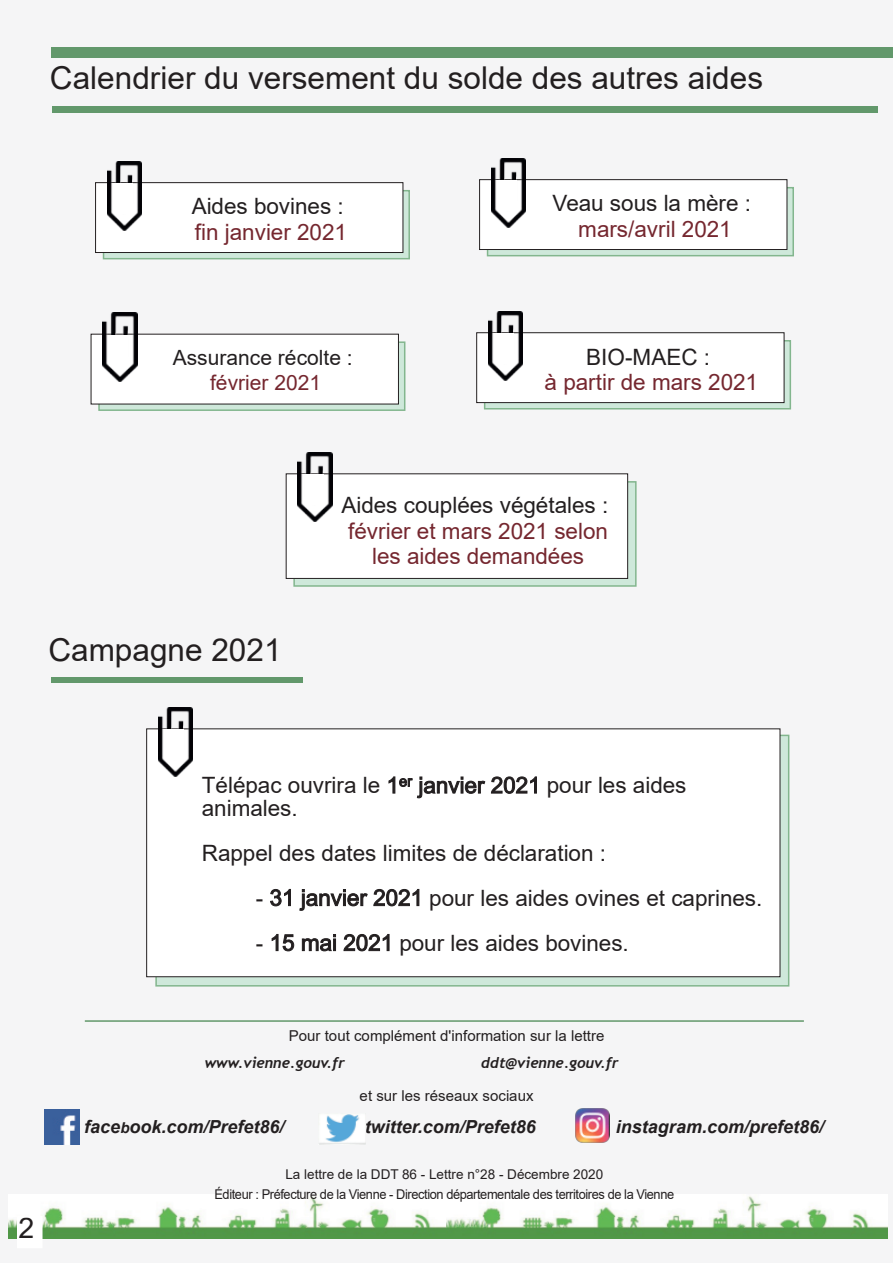
<style>
.page{position:relative;width:893px;height:1263px;background:#f5f5f6}
.page>*{position:absolute;margin:0;border:0;box-sizing:border-box;transform-origin:0 0}
.t1{font:31.5px "Arial";color:#231f20}
.t2{font:28.5px "Arial";color:#231f20}
.t3{font:22.5px/22.5px "Arial";letter-spacing:-.005em;color:#231f20}
.t4{font:22.5px/25.5px "Arial";letter-spacing:-.005em;color:#75272f;text-align:center}
.t5{font:21px "Arial";color:#231f20}
.t6{font:21px "Arial";color:#75272f}
.t7{font:italic 700 18px "Arial";color:#231f20}
.t8{font:15px "Arial";letter-spacing:.005em;color:#231f20}
.t9{font:italic 700 15px "Trebuchet";color:#231f20}
.t10{font:13.5px/19.5px "Arial";letter-spacing:-.03em;color:#231f20;text-align:center}
.s1{font-size:15px}
</style>
<div class="page">
<div style="left:51px;top:47px;width:842px;height:11px;background:#62986b"></div>
<img style="left:9px;top:1196px;width:437px;height:42px">
<img style="left:446px;top:1196px;width:441px;height:42px">
<div style="left:18px;top:1217px;width:24px;height:30px;background:#fff"></div>
<div style="left:104px;top:191px;width:305px;height:68px;background:#cee8da"></div>
<div style="left:103px;top:190px;width:307px;height:69px;border:2px solid #83b68e"></div>
<div style="left:52px;top:106px;width:826px;height:7px;background:#62986b"></div>
<div style="left:96px;top:183px;width:307px;height:69px;background:#fff"></div>
<div style="left:95px;top:182px;width:308px;height:71px;border:1px solid #231f20"></div>
<img style="left:107px;top:161px;width:35px;height:69px">
<div style="left:114px;top:183px;width:19px;height:31px;background:#fff"></div>
<div style="left:488px;top:188px;width:305px;height:68px;background:#cee8da"></div>
<div style="left:487px;top:187px;width:307px;height:69px;border:2px solid #83b68e"></div>
<div style="left:480px;top:180px;width:307px;height:69px;background:#fff"></div>
<div style="left:479px;top:179px;width:308px;height:71px;border:1px solid #231f20"></div>
<img style="left:491px;top:158px;width:35px;height:69px">
<div style="left:498px;top:180px;width:19px;height:31px;background:#fff"></div>
<svg style="left:101px;top:344px;width:301px;height:64px"></svg>
<div style="left:98px;top:341px;width:307px;height:70px;border:2px solid #83b68e"></div>
<div style="left:91px;top:334px;width:307px;height:70px;background:#fff"></div>
<img style="left:103px;top:313px;width:34px;height:69px">
<div style="left:110px;top:335px;width:18px;height:30px;background:#fff"></div>
<div style="left:485px;top:341px;width:305px;height:68px;background:linear-gradient(to right,#c4ddd0,#c5ded1)"></div>
<div style="left:484px;top:340px;width:307px;height:69px;border:2px solid #83b68e"></div>
<div style="left:477px;top:333px;width:307px;height:70px;background:#fff"></div>
<div style="left:476px;top:332px;width:308px;height:71px;border:1px solid #231f20"></div>
<img style="left:488px;top:311px;width:35px;height:69px">
<div style="left:495px;top:333px;width:19px;height:31px;background:#fff"></div>
<div style="left:294px;top:482px;width:342px;height:104px;background:#cee8da"></div>
<div style="left:293px;top:481px;width:344px;height:106px;border:2px solid #83b68e"></div>
<div style="left:286px;top:474px;width:342px;height:104px;background:#fff"></div>
<div style="left:286px;top:473px;width:342px;height:106px;border:1px solid #231f20"></div>
<img style="left:298px;top:452px;width:34px;height:69px">
<div style="left:305px;top:474px;width:18px;height:31px;background:#fff"></div>
<div style="left:51px;top:678px;width:252px;height:5px;background:#62986b"></div>
<svg style="left:158px;top:738px;width:628px;height:245px;background:#c4ddd0"></svg>
<div style="left:147px;top:729px;width:633px;height:248px;background:#fff"></div>
<div style="left:146px;top:728px;width:634px;height:249px;border:1px solid #231f20"></div>
<img style="left:158px;top:707px;width:35px;height:69px">
<div style="left:165px;top:729px;width:19px;height:31px;background:#fff"></div>
<hr style="left:85px;top:1020px;width:719px;height:2px;background:#62986b">
<img style="left:44px;top:1109px;width:36px;height:35px">
<img style="left:576px;top:1109px;width:33px;height:33px">
<img style="left:319px;top:1114px;width:47px;height:30px">
<h1 class="t1" style="left:50px;top:61px;width:715px">Calendrier du versement du solde des autres aides</h1>
<p class="t3" style="left:192px;top:195px;width:154px">Aides bovines :</p>
<p class="t4" style="left:195px;top:219px;width:154px">fin janvier 2021</p>
<p class="t5" style="left:173px;top:346px;width:181px">Assurance récolte :</p>
<p class="t6" style="left:210px;top:371px;width:113px">février 2021</p>
<p class="t3" style="left:552px;top:192px;width:200px">Veau sous la mère :</p>
<p class="t4" style="left:578px;top:216px;width:155px">mars/avril 2021</p>
<p class="t3" style="left:586px;top:346px;width:125px">BIO-MAEC :</p>
<p class="t4" style="left:545px;top:370px;width:215px">à partir de mars 2021</p>
<h1 class="t1" style="left:48px;top:632px;width:235px">Campagne 2021</h1>
<p class="t3" style="left:341px;top:494px;width:268px">Aides couplées végétales :</p>
<p class="t4" style="left:348px;top:518px;width:261px">février et mars 2021 selon les aides demandées</p>
<p class="t2" style="left:19px;top:1212px;width:17px">2</p>
<p class="t3" style="left:202px;top:774px;width:486px">Télépac ouvrira le 1<sup>er</sup> janvier 2021 pour les aides animales.</p>
<p class="t3" style="left:202px;top:841px;width:406px">Rappel des dates limites de déclaration :</p>
<p class="t3" style="left:256px;top:886px;width:508px">- 31 janvier 2021 pour les aides ovines et caprines.</p>
<p class="t3" style="left:256px;top:931px;width:374px">- 15 mai 2021 pour les aides bovines.</p>
<p class="t8" style="left:289px;top:1028px;width:317px">Pour tout complément d'information sur la lettre</p>
<p class="t9" style="left:205px;top:1053px;width:142px">www.vienne.gouv.fr</p>
<p class="t9" style="left:481px;top:1053px;width:139px">ddt@vienne.gouv.fr</p>
<p class="t8" style="left:360px;top:1088px;width:175px">et sur les réseaux sociaux</p>
<p class="t7" style="left:84px;top:1117px;width:202px">face<span class="s1">b</span>ook.com/Prefet86/</p>
<p class="t7" style="left:365px;top:1117px;width:173px">twitter.com/Prefet86</p>
<p class="t7" style="left:616px;top:1117px;width:210px">instagram.com/prefet86/</p>
<p class="t10" style="left:214px;top:1165px;width:461px">La lettre de la DDT 86 - Lettre n°28 - Décembre 2020<br>Éditeur : Préfecture de la Vienne - Direction départementale des territoires de la Vienne</p>
</div>
